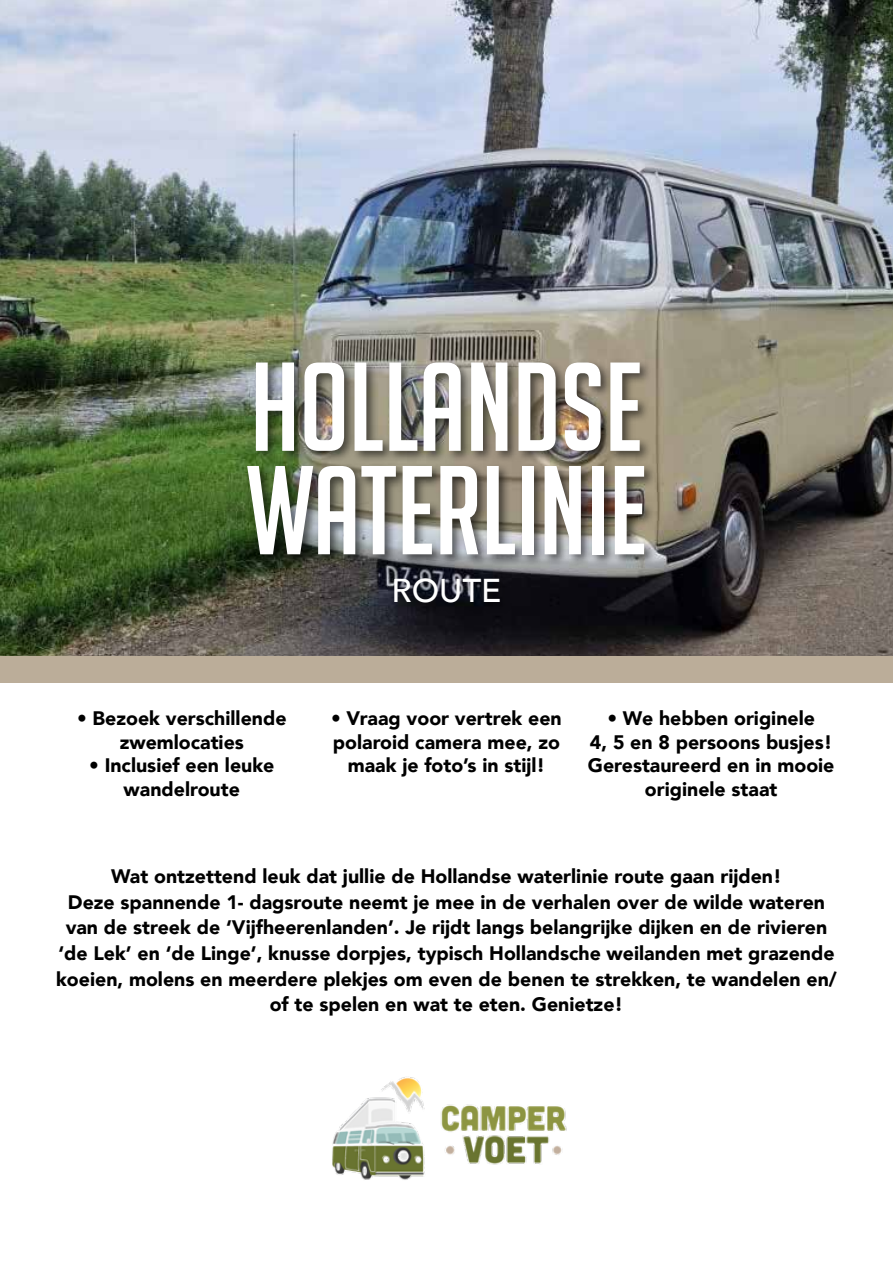
<style>
.page{position:relative;width:893px;height:1263px;background:#fff}
.page>*{position:absolute;margin:0;border:0;box-sizing:border-box;transform-origin:0 0}
.t1{font:123px/103.5px "Big Noodle Titling";color:#fff}
.t2{font:500 33px "Avenir";color:#fff}
.t3{font:900 19.5px/23.4px "Avenir";color:#000;text-align:center}
</style>
<div class="page">
<img style="left:0;top:0;width:893px;height:656px">
<div style="left:0;top:656px;width:893px;height:27px;background:#bbad99"></div>
<img style="left:332px;top:1077px;width:235px;height:103px">
<div style="left:244px;top:358px;width:413px;height:209px;background:#000;opacity:.57"></div>
<div style="left:390px;top:574px;width:122px;height:40px;background:#000;opacity:.57"></div>
<h1 class="t1" style="left:246px;top:355px;width:403px">HOLLANDSE<br>WATERLINIE</h1>
<h2 class="t2" style="left:391px;top:562px;width:111px">ROUTE</h2>
<p class="t3" style="left:77px;top:706px;width:211px">• Bezoek verschillende zwemlocaties</p>
<p class="t3" style="left:89px;top:753px;width:187px">• Inclusief een leuke wandelroute</p>
<p class="t3" style="left:331px;top:706px;width:232px">• Vraag voor vertrek een polaroid camera mee, zo maak je foto’s in stijl!</p>
<p class="t3" style="left:588px;top:706px;width:248px">• We hebben originele<br>4, 5 en 8 persoons busjes!<br>Gerestaureerd en in mooie originele staat</p>
<p class="t3" style="left:56px;top:863px;width:782px;line-height:25.5px">Wat ontzettend leuk dat jullie de Hollandse waterlinie route gaan rijden!<br>Deze spannende 1- dagsroute neemt je mee in de verhalen over de wilde wateren van de streek de ‘Vijfheerenlanden’. Je rijdt langs belangrijke dijken en de rivieren ‘de Lek’ en ‘de Linge’, knusse dorpjes, typisch Hollandsche weilanden met grazende koeien, molens en meerdere plekjes om even de benen te strekken, te wandelen en/ of te spelen en wat te eten. Genietze!</p>
</div>
